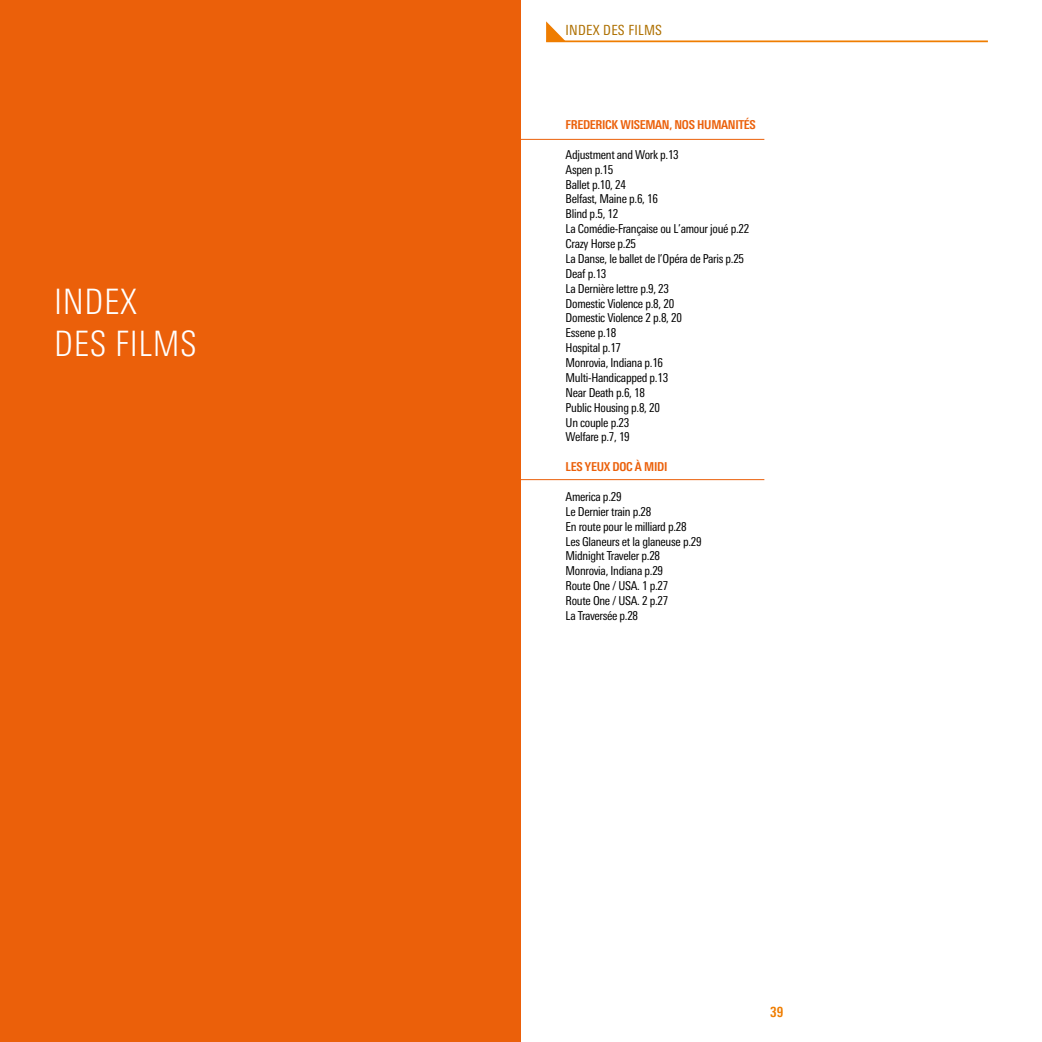
<style>
.page{position:relative;width:1042px;height:1042px;background:#fff}
.page>*{position:absolute;margin:0;border:0;box-sizing:border-box;transform-origin:0 0}
.t1{font:300 condensed 35px/42px "Univers Next Pro";letter-spacing:.015em;color:#fff}
.t2{font:condensed 14px "Univers Next Pro";letter-spacing:.015em;color:#ae7001}
.t3{font:700 condensed 14px "Univers Next Pro";color:#ef7d00}
.t4{font:condensed 12.25px/14.9px "Univers Next Pro";letter-spacing:-.025em;color:#000}
.t5{font:700 condensed 12.25px "Univers Next Pro";letter-spacing:-.025em;color:#eb600a}
</style>
<div class="page">
<hr style="left:546px;top:40px;width:442px;height:2px;background:#ef7d00">
<svg style="left:546px;top:21px;width:20px;height:20px"></svg>
<hr style="left:521px;top:479px;width:243px;height:1px;background:#eb600a">
<hr style="left:521px;top:139px;width:243px;height:1px;background:#eb600a">
<div style="left:0;top:0;width:521px;height:1042px;background:#eb600a"></div>
<h1 class="t1" style="left:54px;top:280px;width:144px">INDEX<br>DES FILMS</h1>
<p class="t2" style="left:566px;top:22px;width:98px">INDEX DES FILMS</p>
<p class="t5" style="left:566px;top:117px;width:192px">FREDERICK WISEMAN, NOS HUMANITÉS</p>
<p class="t4" style="left:566px;top:147px;width:185px">Adjustment and Work p.13<br>Aspen p.15<br>Ballet p.10, 24<br>Belfast, Maine p.6, 16<br>Blind p.5, 12<br>La Comédie-Française ou L’amour joué p.22<br>Crazy Horse p.25<br>La Danse, le ballet de l’Opéra de Paris p.25<br>Deaf p.13<br>La Dernière lettre p.9, 23<br>Domestic Violence p.8, 20<br>Domestic Violence 2 p.8, 20<br>Essene p.18<br>Hospital p.17<br>Monrovia, Indiana p.16<br>Multi-Handicapped p.13<br>Near Death p.6, 18<br>Public Housing p.8, 20<br>Un couple p.23<br>Welfare p.7, 19</p>
<p class="t5" style="left:566px;top:459px;width:103px">LES YEUX DOC À MIDI</p>
<p class="t4" style="left:566px;top:489px;width:137px">America p.29<br>Le Dernier train p.28<br>En route pour le milliard p.28<br>Les Glaneurs et la glaneuse p.29<br>Midnight Traveler p.28<br>Monrovia, Indiana p.29<br>Route One / USA. 1 p.27<br>Route One / USA. 2 p.27<br>La Traversée p.28</p>
<p class="t3" style="left:770px;top:1003px;width:15px">39</p>
</div>
